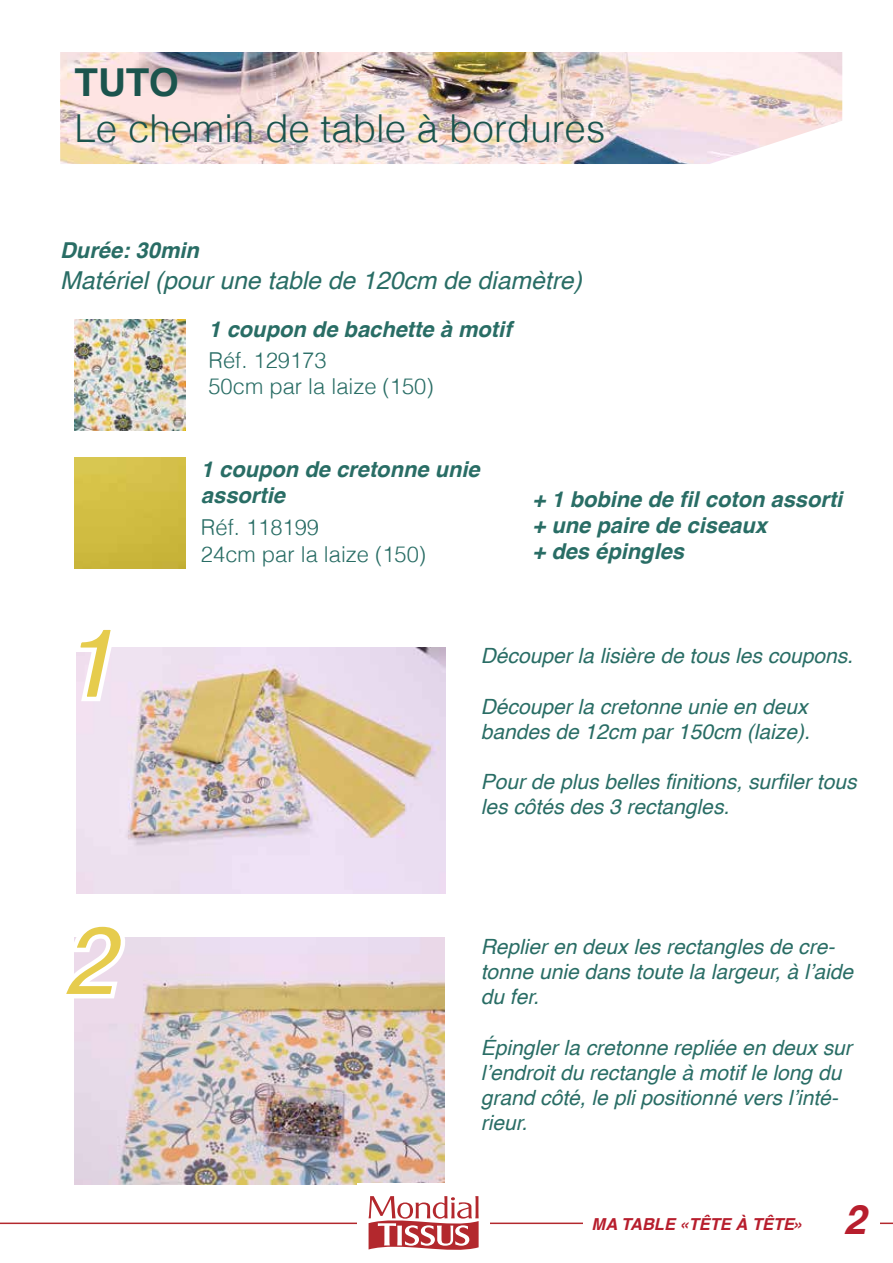
<style>
.page{position:relative;width:893px;height:1263px;background:#fff}
.page>*{position:absolute;margin:0;border:0;box-sizing:border-box;transform-origin:0 0}
.t1{font:italic 700 100.65px "Helvetica";color:#e6cc4d}
.t2{font:italic 700 40.35px "Helvetica";color:#b71e2d}
.t3{font:300 38.55px "Helvetica";color:#1b544d}
.t4{font:700 38.55px "Helvetica";color:#1b544d}
.t5{font:italic 24.75px "Helvetica";color:#296d65}
.t6{font:italic 700 21.9px/26.2px "Helvetica";color:#296d65}
.t7{font:300 21.9px/26.2px "Helvetica";color:#296d65}
.t8{font:italic 21px/25.2px "Helvetica";color:#296d65}
.t9{font:italic 700 16.5px "Helvetica";color:#b71e2d}
</style>
<div class="page">
<img style="left:75px;top:938px;width:369px;height:246px">
<img style="left:75px;top:458px;width:111px;height:111px">
<img style="left:75px;top:319px;width:111px;height:112px">
<hr style="left:0;top:1222px;width:893px;height:2px;background:#b3282d">
<div style="left:584px;top:1209px;width:296px;height:25px;background:#fff"></div>
<div style="left:358px;top:1184px;width:132px;height:79px;background:#fff"></div>
<svg style="left:369px;top:1196px;width:110px;height:54px"></svg>
<img style="left:60px;top:52px;width:782px;height:112px">
<img style="left:76px;top:647px;width:369px;height:246px">
<svg style="left:76px;top:647px;width:43px;height:56px"></svg>
<svg style="left:74px;top:937px;width:51px;height:64px"></svg>
<h3 class="t4" style="left:75px;top:51px;width:106px">TUTO</h3>
<h3 class="t3" style="left:75px;top:96px;width:532px">Le chemin de table à bordures</h3>
<p class="t6" style="left:60px;top:237px;width:140px">Durée: 30min</p>
<p class="t5" style="left:60px;top:261px;width:523px">Matériel (pour une table de 120cm de diamètre)</p>
<p class="t6" style="left:208px;top:316px;width:305px">1 coupon de bachette à motif</p>
<h1 class="t1" style="left:60px;top:581px;width:57px">1</h1>
<h1 class="t1" style="left:60px;top:878px;width:57px">2</h1>
<p class="t7" style="left:208px;top:345px;width:227px">Réf. 129173<br>50cm par la laize (150)</p>
<p class="t6" style="left:201px;top:456px;width:280px">1 coupon de cretonne unie assortie</p>
<p class="t7" style="left:201px;top:513px;width:227px">Réf. 118199<br>24cm par la laize (150)</p>
<p class="t6" style="left:532px;top:486px;width:311px">+ 1 bobine de fil coton assorti + une paire de ciseaux<br>+ des épingles</p>
<p class="t8" style="left:481px;top:644px;width:374px">Découper la lisière de tous les coupons.</p>
<p class="t8" style="left:481px;top:694px;width:331px">Découper la cretonne unie en deux bandes de 12cm par 150cm (laize).</p>
<p class="t8" style="left:481px;top:770px;width:377px">Pour de plus belles finitions, surfiler tous les côtés des 3 rectangles.</p>
<p class="t8" style="left:481px;top:934px;width:374px">Replier en deux les rectangles de cre&shy;tonne unie dans toute la largeur, à l’aide du fer.</p>
<p class="t8" style="left:481px;top:1035px;width:373px">Épingler la cretonne repliée en deux sur l’endroit du rectangle à motif le long du grand côté, le pli positionné vers l’inté&shy;rieur.</p>
<p class="t9" style="left:592px;top:1211px;width:213px">MA TABLE «TÊTE À TÊTE»</p>
<h2 class="t2" style="left:844px;top:1187px;width:24px">2</h2>
</div>
